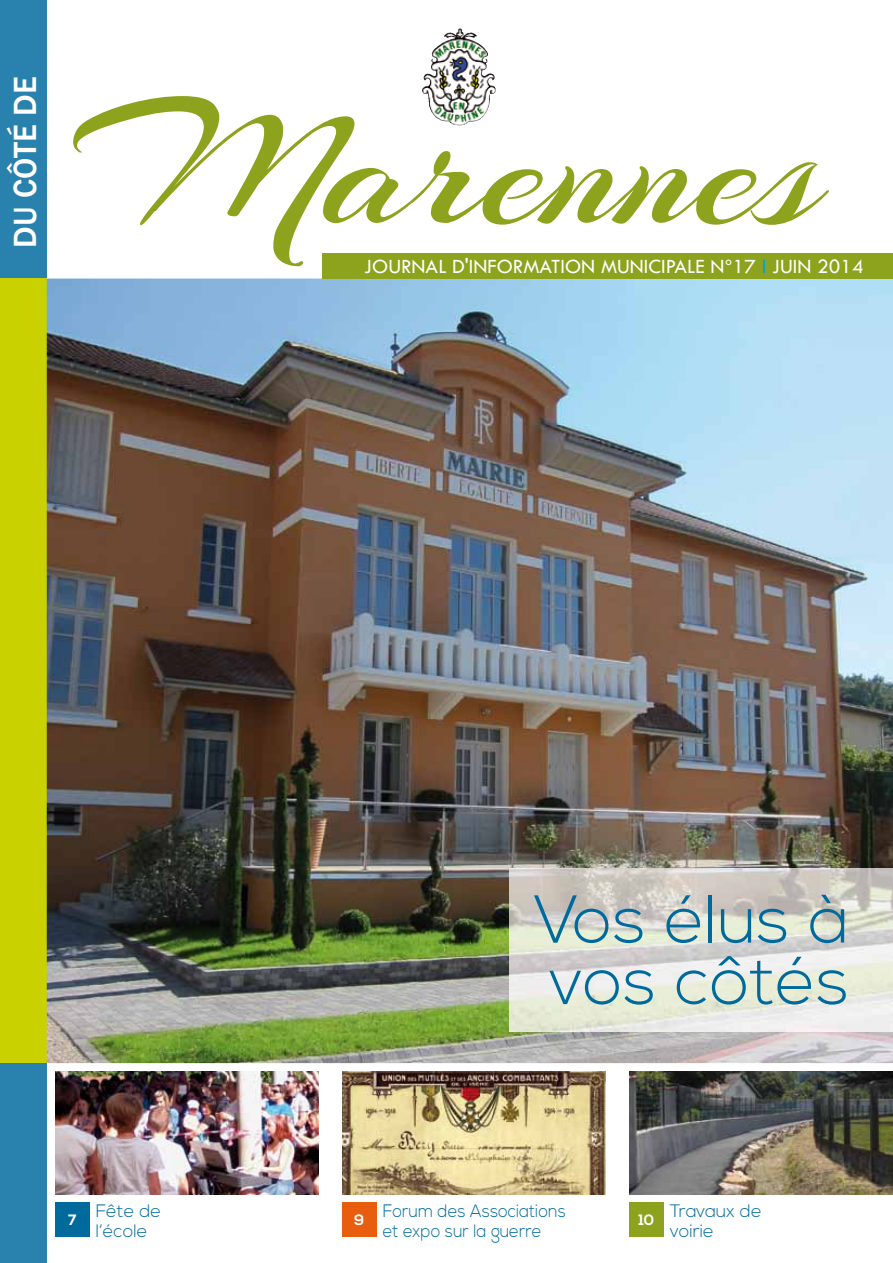
<style>
.page{position:relative;width:893px;height:1263px;background:#fff}
.page>*{position:absolute;margin:0;border:0;box-sizing:border-box;transform-origin:0 0}
.t1{font:189px "Arizonia";color:#8da31d}
.t2{font:300 67.5px/61.5px "Nexa";color:#006a9c}
.t3{font:500 33px "Franklin Gothic";color:#fff}
.t4{font:21px "Tw Cen";color:#fff}
.t5{font:300 18px/19.5px "Nexa";color:#006a9c;text-align:center;scale:.91 1}
.t6{font:300 18px/19.5px "Nexa";color:#006a9c}
.s1{color:#009ee0}
</style>
<div class="page">
<div style="left:0;top:0;width:47px;height:279px;background:#2882ad"></div>
<div style="left:0;top:279px;width:47px;height:984px;background:#c9d200"></div>
<img style="left:47px;top:279px;width:846px;height:784px">
<div style="left:322px;top:253px;width:571px;height:26px;background:#8da31d"></div>
<img style="left:422px;top:28px;width:64px;height:98px">
<div style="left:0;top:1063px;width:47px;height:200px;background:#2882ad"></div>
<div style="left:629px;top:1202px;width:34px;height:34px;background:#8da31d"></div>
<img style="left:629px;top:1071px;width:264px;height:124px">
<div style="left:342px;top:1202px;width:34px;height:34px;background:#e95d0f"></div>
<img style="left:342px;top:1071px;width:264px;height:124px">
<div style="left:55px;top:1202px;width:34px;height:34px;background:#006a9c"></div>
<img style="left:55px;top:1071px;width:264px;height:124px">
<img style="left:509px;top:868px;width:384px;height:163px">
<h3 class="t3" style="left:5px;top:248px;width:173px;rotate:-90deg">DU CÔTÉ DE</h3>
<h1 class="t1" style="left:74px;top:51px;width:747px">Marennes</h1>
<p class="t4" style="left:364px;top:254px;width:501px">JOURNAL D'INFORMATION MUNICIPALE N°17 <span class="s1">L</span> JUIN 2014</p>
<p class="t6" style="left:96px;top:1202px;width:67px;text-indent:-28px"><sub>7</sub> Fête de l‘école</p>
<h2 class="t2" style="left:533px;top:892px;width:318px">Vos élus à vos côtés</h2>
<p class="t5" style="left:354px;top:1202px;width:234px"><sub>9</sub> Forum des Associations et expo sur la guerre</p>
<p class="t6" style="left:670px;top:1202px;width:94px;text-indent:-31px"><sub>10</sub> Travaux de voirie</p>
</div>
